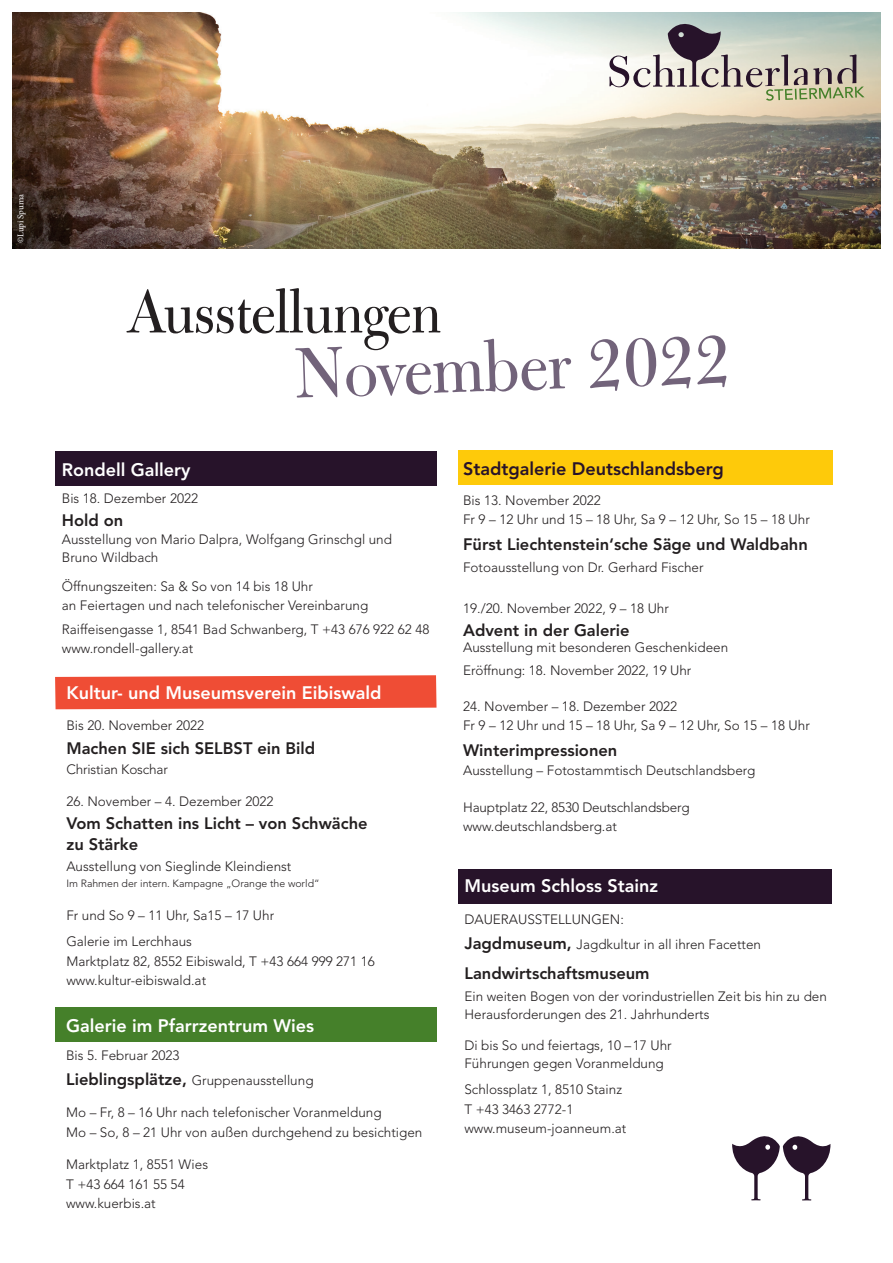
<style>
.page{position:relative;width:893px;height:1263px;background:#fff}
.page>*{position:absolute;margin:0;border:0;box-sizing:border-box;transform-origin:0 0}
.t1{font:79.05px "Bulmer MT Regular Display";color:#72637a}
.t2{font:67.5px "Bulmer MT Regular Display";color:#231f20}
.t3{font:800 18px "Avenir LT Std";color:#fff}
.t4{font:800 18px "Avenir LT Std";color:#27132a}
.t5{font:800 16.5px/21px "Avenir LT Std";color:#231f20}
.t6{font:300 13.5px/19.5px "Avenir LT Std";color:#231f20}
.t7{font:300 10.5px "Avenir LT Std";color:#231f20}
.t8{font:9px "Minion Pro";letter-spacing:-.01em;color:#fff}
.s1{font-weight:800;font-size:16.5px}
</style>
<div class="page">
<div style="left:55px;top:452px;width:381px;height:34px;background:#27132a"></div>
<svg style="left:732px;top:1136px;width:99px;height:64px"></svg>
<img style="left:13px;top:13px;width:867px;height:235px">
<svg style="left:609px;top:17px;width:256px;height:84px;background:#bbbcb2"></svg>
<div style="left:458px;top:450px;width:374px;height:34px;background:#feca0a"></div>
<div style="left:458px;top:870px;width:373px;height:34px;background:#27132a"></div>
<svg style="left:55px;top:675px;width:381px;height:34px;background:#ef563f"></svg>
<div style="left:56px;top:1008px;width:381px;height:34px;background:#45802a"></div>
<p class="t8" style="left:15px;top:243px;width:51px;rotate:-90deg">©Lupi Spuma</p>
<h2 class="t2" style="left:126px;top:271px;width:317px">Ausstellungen</h2>
<h1 class="t1" style="left:294px;top:325px;width:437px;rotate:-2deg">November 2022</h1>
<h3 class="t3" style="left:62px;top:459px;width:130px">Rondell Gallery</h3>
<p class="t6" style="left:62px;top:489px;width:138px">Bis 18. Dezember 2022</p>
<p class="t5" style="left:62px;top:510px;width:63px">Hold on</p>
<p class="t6" style="left:62px;top:531px;width:332px;line-height:18px">Ausstellung von Mario Dalpra, Wolfgang Grinschgl und<br>Bruno Wildbach</p>
<p class="t6" style="left:62px;top:576px;width:308px">Öffnungszeiten: Sa &amp; So von 14 bis 18 Uhr<br>an Feiertagen und nach telefonischer Vereinbarung</p>
<p class="t6" style="left:62px;top:620px;width:369px">Raiffeisengasse 1, 8541 Bad Schwanberg, T +43 676 922 62 48 www.rondell-gallery.at</p>
<h3 class="t3" style="left:66px;top:682px;width:317px">Kultur- und Museumsverein Eibiswald</h3>
<p class="t6" style="left:66px;top:716px;width:139px">Bis 20. November 2022</p>
<p class="t5" style="left:66px;top:737px;width:250px">Machen SIE sich SELBST ein Bild</p>
<p class="t6" style="left:66px;top:760px;width:103px">Christian Koschar</p>
<p class="t6" style="left:66px;top:792px;width:209px">26. November – 4. Dezember 2022</p>
<p class="t5" style="left:66px;top:813px;width:303px">Vom Schatten ins Licht – von Schwäche zu Stärke</p>
<p class="t6" style="left:66px;top:856px;width:227px">Ausstellung von Sieglinde Kleindienst</p>
<p class="t7" style="left:66px;top:878px;width:255px">Im Rahmen der intern. Kampagne „Orange the world“</p>
<p class="t6" style="left:66px;top:903px;width:209px;line-height:26px">Fr und So 9 – 11 Uhr, Sa15 – 17 Uhr<br>Galerie im Lerchhaus</p>
<p class="t6" style="left:66px;top:951px;width:310px">Marktplatz 82, 8552 Eibiswald, T +43 664 999 271 16 www.kultur-eibiswald.at</p>
<h3 class="t3" style="left:66px;top:1015px;width:250px">Galerie im Pfarrzentrum Wies</h3>
<p class="t6" style="left:66px;top:1043px;width:249px;line-height:25.2px">Bis 5. Februar 2023<br><span class="s1">Lieblingsplätze,</span> Gruppenausstellung</p>
<p class="t6" style="left:66px;top:1103px;width:358px">Mo – Fr, 8 – 16 Uhr nach telefonischer Voranmeldung<br>Mo – So, 8 – 21 Uhr von außen durchgehend zu besichtigen</p>
<p class="t6" style="left:66px;top:1155px;width:143px">Marktplatz 1, 8551 Wies<br>T +43 664 161 55 54 www.kuerbis.at</p>
<h3 class="t4" style="left:463px;top:458px;width:262px">Stadtgalerie Deutschlandsberg</h3>
<p class="t6" style="left:463px;top:490px;width:348px">Bis 13. November 2022<br>Fr 9 – 12 Uhr und 15 – 18 Uhr, Sa 9 – 12 Uhr, So 15 – 18 Uhr</p>
<p class="t5" style="left:463px;top:533px;width:346px">Fürst Liechtenstein‘sche Säge und Waldbahn</p>
<p class="t6" style="left:463px;top:558px;width:242px">Fotoausstellung von Dr. Gerhard Fischer</p>
<p class="t6" style="left:463px;top:598px;width:207px">19./20. November 2022, 9 – 18 Uhr</p>
<p class="t5" style="left:463px;top:620px;width:168px">Advent in der Galerie</p>
<p class="t6" style="left:463px;top:636px;width:267px;line-height:23px">Ausstellung mit besonderen Geschenkideen<br>Eröffnung: 18. November 2022, 19 Uhr</p>
<p class="t6" style="left:463px;top:696px;width:348px">24. November – 18. Dezember 2022<br>Fr 9 – 12 Uhr und 15 – 18 Uhr, Sa 9 – 12 Uhr, So 15 – 18 Uhr</p>
<p class="t5" style="left:463px;top:739px;width:156px">Winterimpressionen</p>
<p class="t6" style="left:463px;top:761px;width:294px">Ausstellung – Fotostammtisch Deutschlandsberg</p>
<p class="t6" style="left:463px;top:797px;width:228px">Hauptplatz 22, 8530 Deutschlandsberg www.deutschlandsberg.at</p>
<h3 class="t3" style="left:464px;top:875px;width:195px">Museum Schloss Stainz</h3>
<p class="t6" style="left:464px;top:906px;width:298px;line-height:25.2px">DAUERAUSSTELLUNGEN:<br><span class="s1">Jagdmuseum,</span> Jagdkultur in all ihren Facetten</p>
<p class="t5" style="left:464px;top:962px;width:187px">Landwirtschaftsmuseum</p>
<p class="t6" style="left:464px;top:987px;width:364px;line-height:18px">Ein weiten Bogen von der vorindustriellen Zeit bis hin zu den<br>Herausforderungen des 21. Jahrhunderts</p>
<p class="t6" style="left:464px;top:1036px;width:209px;line-height:18px">Di bis So und feiertags, 10 –17 Uhr<br>Führungen gegen Voranmeldung</p>
<p class="t6" style="left:464px;top:1080px;width:163px">Schlossplatz 1, 8510 Stainz<br>T +43 3463 2772-1 www.museum-joanneum.at</p>
</div>
